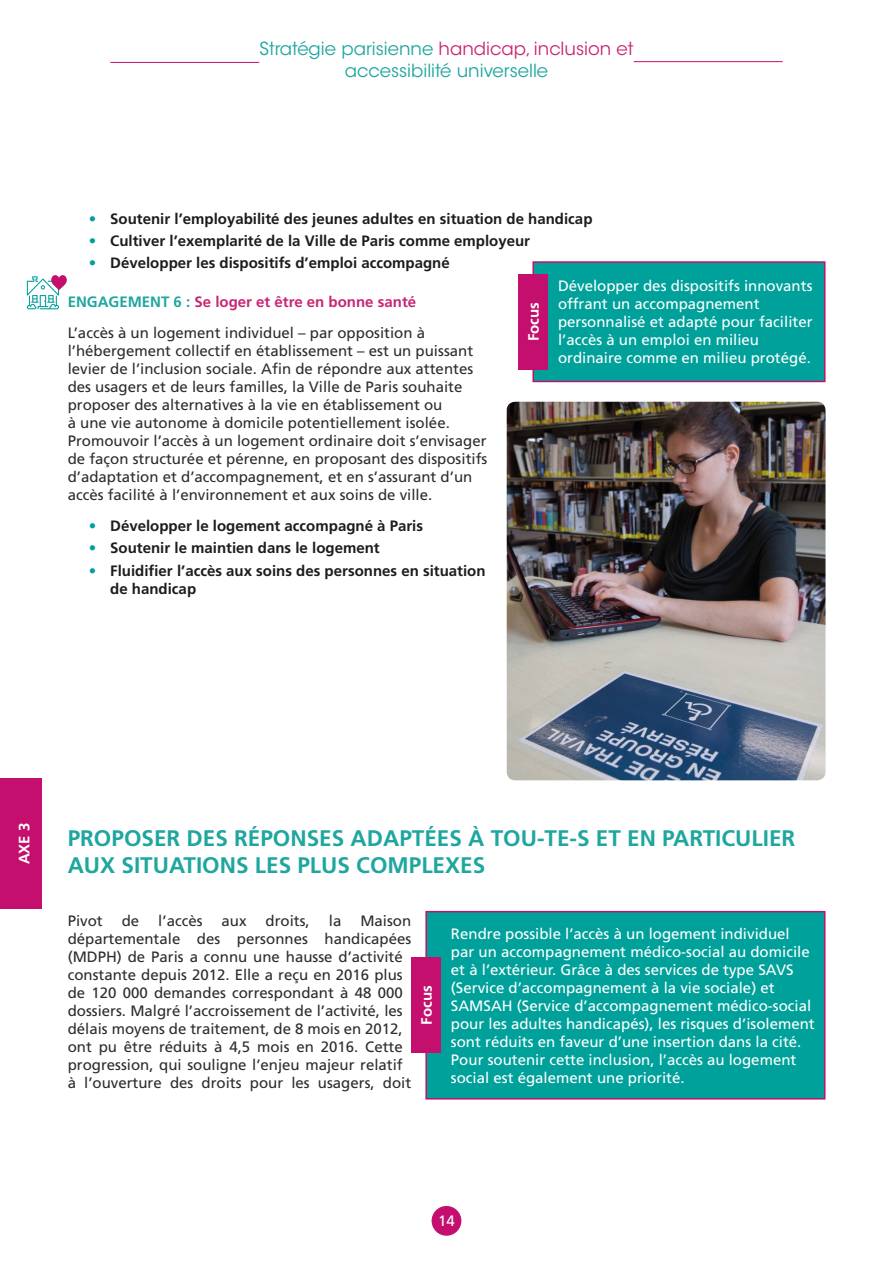
<style>
.page{position:relative;width:893px;height:1263px;background:#fff}
.page>*{position:absolute;margin:0;border:0;box-sizing:border-box;transform-origin:0 0}
.t1{font:700 22.5px/27px "Frutiger LT Std";color:#1fa69f}
.t2{font:18px/21.6px "ITC Avant Garde Std";color:#1fa69f;text-align:center}
.t3{font:15px/18px "Frutiger LT Std";color:#2e2d2c}
.t4{font:15px/18px "Frutiger LT Std";color:#fff}
.t5{font:700 15px/18px "Frutiger LT Std";color:#1d1d1b}
.t6{font:700 15px "Frutiger LT Std";color:#fff}
.s1{color:#c72774}
.s2{color:#00a19b}
.s3{font-weight:700;color:#1fa69f}
.s4{font-weight:700;color:#c72774}
</style>
<div class="page">
<div style="left:431px;top:1205px;width:30px;height:30px;background:#c40f6e;border-radius:50%"></div>
<hr style="left:633px;top:61px;width:149px;height:1px;background:#c40f6e">
<hr style="left:110px;top:62px;width:149px;height:1px;background:#c40f6e">
<img style="left:506px;top:401px;width:319px;height:379px">
<div style="left:533px;top:262px;width:291px;height:119px;background:#00a19b"></div>
<div style="left:532px;top:261px;width:293px;height:121px;border:2px solid #c40f6e"></div>
<div style="left:518px;top:274px;width:30px;height:95px;background:#c40f6e"></div>
<div style="left:426px;top:911px;width:398px;height:187px;background:#00a19b"></div>
<div style="left:425px;top:910px;width:400px;height:189px;border:2px solid #c40f6e"></div>
<div style="left:411px;top:957px;width:30px;height:95px;background:#c40f6e"></div>
<svg style="left:27px;top:275px;width:40px;height:34px"></svg>
<div style="left:0;top:778px;width:42px;height:130px;background:#c40f6e"></div>
<p class="t2" style="left:259px;top:38px;width:375px">Stratégie parisienne <span class="s1">handicap, inclusion et </span>accessibilité universelle</p>
<p class="t5" style="left:89px;top:209px;width:505px"><span class="s2">•</span> Soutenir l’employabilité des jeunes adultes en situation de handicap</p>
<p class="t5" style="left:89px;top:232px;width:442px"><span class="s2">•</span> Cultiver l’exemplarité de la Ville de Paris comme employeur</p>
<p class="t5" style="left:89px;top:254px;width:362px"><span class="s2">•</span> Développer les dispositifs d’emploi accompagné</p>
<p class="t3" style="left:68px;top:287px;width:359px;line-height:30.8px"><span class="s3">ENGAGEMENT 6 :</span> <span class="s4">Se loger et être en bonne santé<br></span>L’accès à un logement individuel – par opposition à</p>
<p class="t3" style="left:68px;top:342px;width:421px">l’hébergement collectif en établissement – est un puissant levier de l’inclusion sociale. Afin de répondre aux attentes des usagers et de leurs familles, la Ville de Paris souhaite proposer des alternatives à la vie en établissement ou<br>à une vie autonome à domicile potentiellement isolée.<br>Promouvoir l’accès à un logement ordinaire doit s’envisager de façon structurée et pérenne, en proposant des dispositifs d’adaptation et d’accompagnement, et en s’assurant d’un accès facilité à l’environnement et aux soins de ville.</p>
<p class="t5" style="left:89px;top:517px;width:335px"><span class="s2">•</span> Développer le logement accompagné à Paris</p>
<p class="t5" style="left:89px;top:539px;width:292px"><span class="s2">•</span> Soutenir le maintien dans le logement</p>
<p class="t5" style="left:110px;top:561px;width:377px;text-indent:-21px"><span class="s2">•</span> Fluidifier l’accès aux soins des personnes en situation de handicap</p>
<p class="t4" style="left:558px;top:277px;width:256px">Développer des dispositifs innovants offrant un accompagnement personnalisé et adapté pour faciliter l’accès à un emploi en milieu ordinaire comme en milieu protégé.</p>
<p class="t6" style="left:524px;top:341px;width:41px;rotate:-90deg">Focus</p>
<p class="t6" style="left:15px;top:864px;width:43px;rotate:-90deg">AXE 3</p>
<h1 class="t1" style="left:68px;top:825px;width:728px">PROPOSER DES RÉPONSES ADAPTÉES À TOU-TE-S ET EN PARTICULIER<br>AUX SITUATIONS LES PLUS COMPLEXES</h1>
<p class="t3" style="left:68px;top:911px;width:37px">Pivot</p>
<p class="t3" style="left:122px;top:911px;width:19px">de</p>
<p class="t3" style="left:158px;top:911px;width:46px">l’accès</p>
<p class="t3" style="left:221px;top:911px;width:27px">aux</p>
<p class="t3" style="left:265px;top:911px;width:46px">droits,</p>
<p class="t3" style="left:329px;top:911px;width:14px">la</p>
<p class="t3" style="left:68px;top:911px;width:345px;text-indent:292px">Maison départementale des personnes handicapées (MDPH) de Paris a connu une hausse d’activité constante depuis 2012. Elle a reçu en 2016 plus de 120 000 demandes correspondant à 48 000 dossiers. Malgré l’accroissement de l’activité, les délais moyens de traitement, de 8 mois en 2012, ont pu être réduits à 4,5 mois en 2016. Cette progression, qui souligne l’enjeu majeur relatif à l’ouverture des droits pour les usagers, doit</p>
<p class="t6" style="left:417px;top:1024px;width:41px;rotate:-90deg">Focus</p>
<p class="t4" style="left:451px;top:924px;width:365px">Rendre possible l’accès à un logement individuel par un accompagnement médico-social au domicile et à l’extérieur. Grâce à des services de type SAVS (Service d’accompagnement à la vie sociale) et SAMSAH (Service d’accompagnement médico-social pour les adultes handicapés), les risques d’isolement sont réduits en faveur d’une insertion dans la cité.<br>Pour soutenir cette inclusion, l’accès au logement social est également une priorité.</p>
<p class="t4" style="left:438px;top:1211px;width:18px">14</p>
</div>
